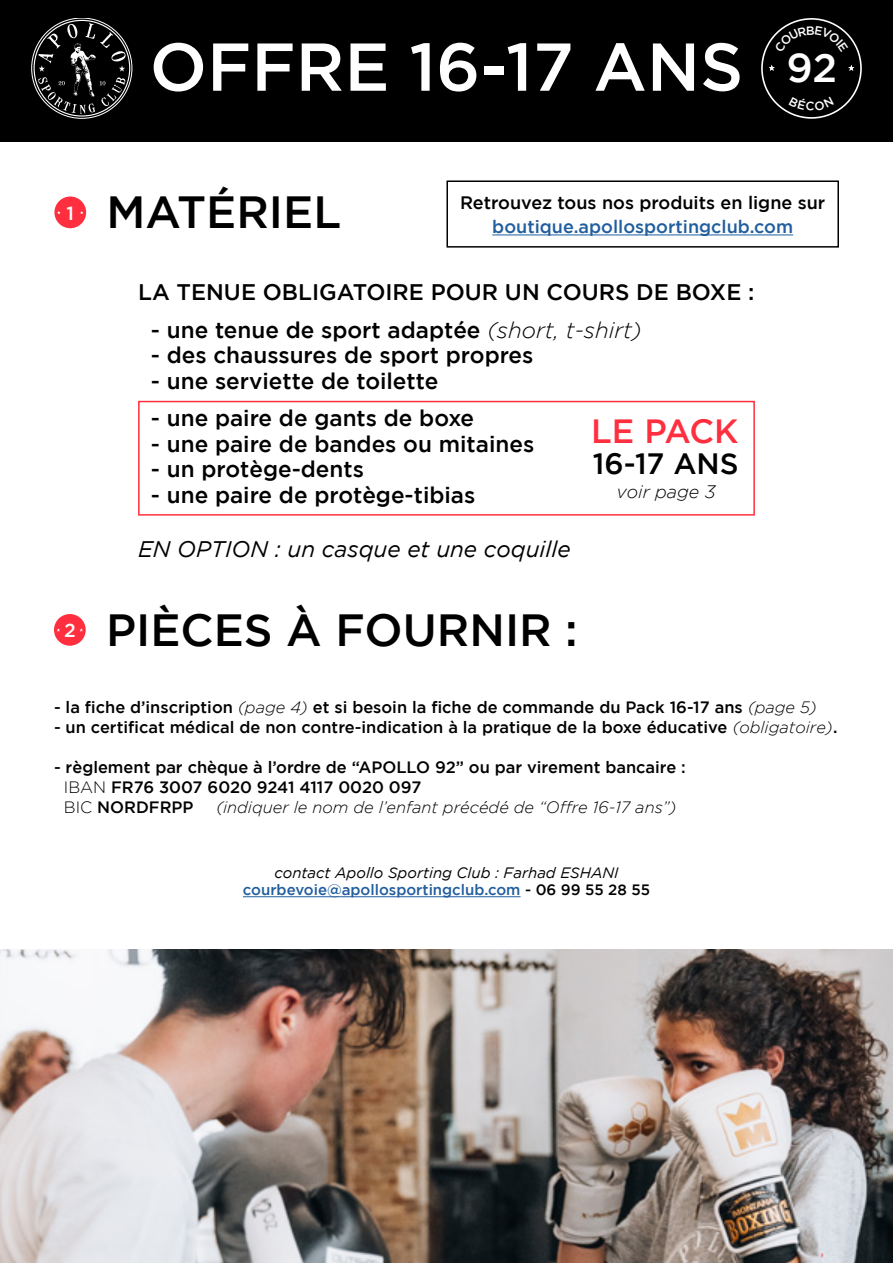
<style>
.page{position:relative;width:893px;height:1263px;background:#fff}
.page>*{position:absolute;margin:0;border:0;box-sizing:border-box;transform-origin:0 0}
.t1{font:500 67.5px "Gotham";color:#fff}
.t2{font:500 45px "Gotham";color:#000}
.t3{font:500 40.05px "Gotham";color:#fff}
.t4{font:500 33.6px "Gotham";letter-spacing:-.02em;color:#ff2f3f}
.t5{font:500 29.4px "Gotham";color:#000}
.t6{font:500 22.5px "Gotham";color:#000101}
.t7{font:italic 22.5px "Gotham";color:#000101}
.t8{font:500 19.05px "Gotham";color:#fffffb}
.t9{font:500 18px "Gotham";color:#000}
.t10{font:500 18px "Gotham";color:#215e9e}
.t11{font:italic 300 18px "Gotham";color:#000}
.t12{font:500 16.35px/19.6px "Gotham";color:#000}
.t13{font:italic 300 16.35px "Gotham";color:#000}
.t14{font:italic 15px/16.5px "Gotham";color:#000;text-align:center}
.s1{font-weight:300;font-style:italic}
.s2{font-weight:300}
.s3{font-weight:500;font-style:normal;color:#215e9e}
.s4{font-weight:500;font-style:normal}
</style>
<div class="page">
<div style="left:54px;top:614px;width:32px;height:32px;background:#ff2f3f;border-radius:50%"></div>
<div style="left:138px;top:401px;width:617px;height:115px;border:2px solid #ff2f3f"></div>
<hr style="left:492px;top:235px;width:301px;height:1px;background:#215e9e">
<div style="left:446px;top:180px;width:393px;height:68px;border:2px solid #000101"></div>
<div style="left:54px;top:196px;width:32px;height:32px;background:#ff2f3f;border-radius:50%"></div>
<img style="left:0;top:949px;width:893px;height:314px">
<div style="left:0;top:0;width:893px;height:142px;background:#000"></div>
<svg style="left:38px;top:23px;width:88px;height:91px"></svg>
<hr style="left:243px;top:896px;width:278px;height:1px;background:#215e9e">
<svg style="left:761px;top:18px;width:101px;height:101px"></svg>
<h1 class="t1" style="left:150px;top:28px;width:595px">OFFRE 16-17 ANS</h1>
<h3 class="t3" style="left:786px;top:45px;width:52px">92</h3>
<p class="t8" style="left:67px;top:202px;width:9px">1</p>
<p class="t8" style="left:64px;top:619px;width:13px">2</p>
<h2 class="t2" style="left:107px;top:187px;width:236px">MATÉRIEL</h2>
<p class="t9" style="left:460px;top:192px;width:367px">Retrouvez tous nos produits en ligne sur</p>
<p class="t10" style="left:492px;top:216px;width:302px">boutique.apollosportingclub.com</p>
<h3 class="t6" style="left:138px;top:280px;width:618px">LA TENUE OBLIGATOIRE POUR UN COURS DE BOXE :</h3>
<h3 class="t6" style="left:151px;top:317px;width:492px">- une tenue de sport adaptée <span class="s1">(short, t-shirt)</span></h3>
<h3 class="t6" style="left:151px;top:343px;width:384px">- des chaussures de sport propres</h3>
<h3 class="t6" style="left:151px;top:368px;width:289px">- une serviette de toilette</h3>
<h3 class="t6" style="left:151px;top:406px;width:325px">- une paire de gants de boxe</h3>
<h3 class="t6" style="left:151px;top:431px;width:385px">- une paire de bandes ou mitaines</h3>
<h3 class="t6" style="left:151px;top:456px;width:215px">- un protège-dents</h3>
<h3 class="t6" style="left:151px;top:482px;width:326px">- une paire de protège-tibias</h3>
<h3 class="t7" style="left:138px;top:536px;width:434px">EN OPTION : un casque et une coquille</h3>
<h3 class="t4" style="left:591px;top:412px;width:149px">LE PACK</h3>
<h3 class="t5" style="left:593px;top:447px;width:147px">16-17 ANS</h3>
<p class="t11" style="left:617px;top:481px;width:100px">voir page 3</p>
<h2 class="t2" style="left:106px;top:604px;width:473px">PIÈCES À FOURNIR :</h2>
<p class="t12" style="left:54px;top:697px;width:764px">- la fiche d’inscription <span class="s1">(page 4)</span> et si besoin la fiche de commande du Pack 16-17 ans <span class="s1">(page 5)</span></p>
<p class="t12" style="left:54px;top:716px;width:785px">- un certificat médical de non contre-indication à la pratique de la boxe éducative <span class="s1">(obligatoire)</span>.</p>
<p class="t12" style="left:64px;top:757px;width:623px;text-indent:-10px">- règlement par chèque à l’ordre de “APOLLO 92” ou par virement bancaire :<br><span class="s2">IBAN</span> FR76 3007 6020 9241 4117 0020 097<br><span class="s2">BIC</span> NORDFRPP</p>
<p class="t13" style="left:216px;top:798px;width:462px">(indiquer le nom de l’enfant précédé de “Offre 16-17 ans”)</p>
<p class="t14" style="left:243px;top:865px;width:409px">contact Apollo Sporting Club : Farhad ESHANI <span class="s3">courbevoie@apollosportingclub.com</span> <span class="s4">- 06 99 55 28 55</span></p>
</div>
